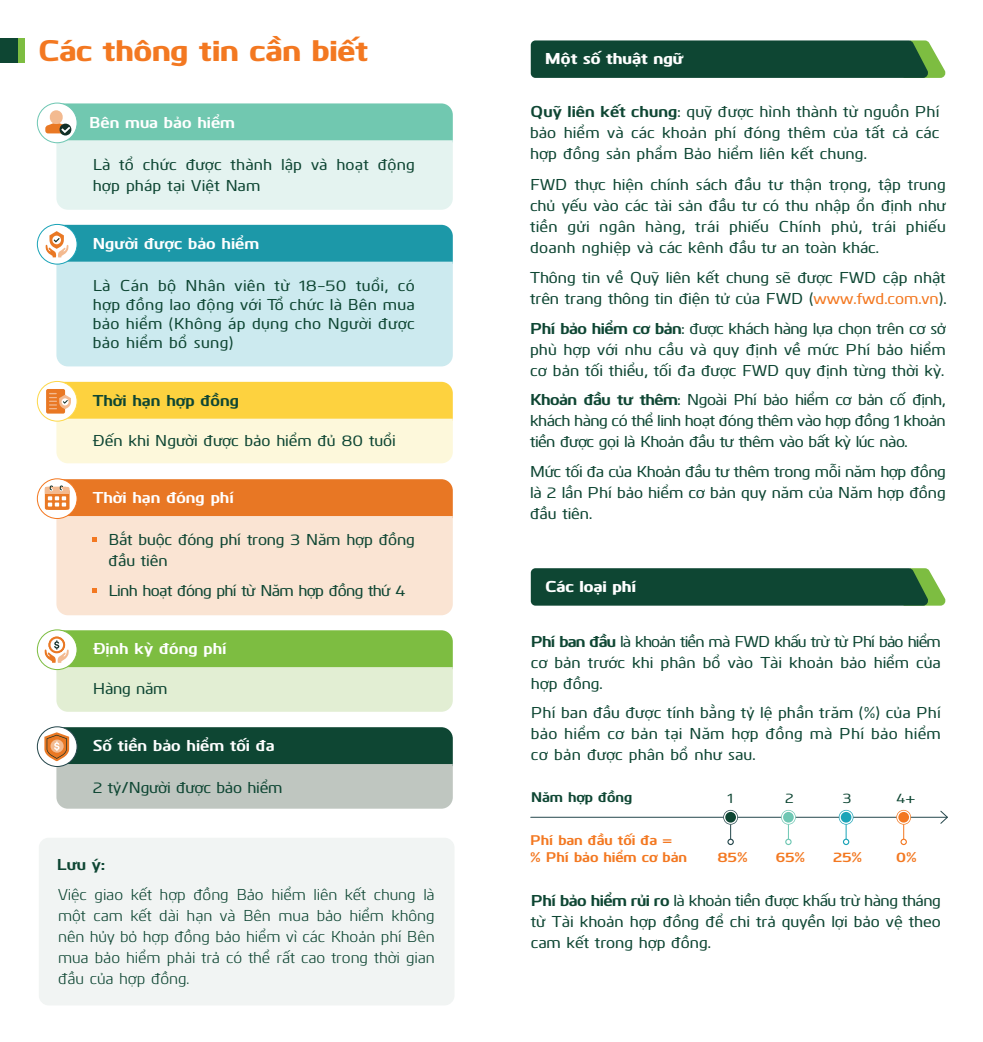
<style>
.page{position:relative;width:983px;height:1042px;background:#fff}
.page>*{position:absolute;margin:0;border:0;box-sizing:border-box;transform-origin:0 0}
.t1{font:800 29.75px "Kuro";color:#f37821}
.t2{font:500 15.75px/21px "Kuro";color:#0e4633;text-align:justify}
.t3{font:15.75px/21px "Kuro";color:#0e4633;text-align:justify}
.t4{font:700 15.75px "Kuro";letter-spacing:.005em;color:#fff}
.t5{font:500 15.75px "Kuro";letter-spacing:-.035em;color:#0e4633}
.t6{font:800 15.75px "Kuro";color:#fff}
.t7{font:700 15.75px "Kuro";letter-spacing:.005em;color:#0e4633}
.t8{font:700 14px/16.8px "Kuro";color:#f37821}
.t9{font:700 14px "Kuro";color:#0e4633}
.t10{font:500 14px "Kuro";color:#0e4633}
.s1{font-weight:700}
.s2{color:#f37821}
</style>
<div class="page">
<div style="left:39px;top:838px;width:415px;height:167px;background:#f1f4f3;border-radius:10px"></div>
<svg style="left:37px;top:103px;width:41px;height:40px"></svg>
<svg style="left:45px;top:103px;width:407px;height:107px;background:#bfe4da"></svg>
<div style="left:56px;top:264px;width:396px;height:102px;background:#cceaef"></div>
<svg style="left:37px;top:224px;width:41px;height:41px"></svg>
<svg style="left:45px;top:225px;width:407px;height:39px;background:#34a1ae"></svg>
<svg style="left:37px;top:381px;width:41px;height:41px"></svg>
<svg style="left:37px;top:478px;width:41px;height:41px"></svg>
<div style="left:0;top:39px;width:18px;height:24px;background:#0e4633"></div>
<div style="left:18px;top:39px;width:7px;height:24px;background:#7dbd41"></div>
<svg style="left:530px;top:40px;width:416px;height:38px;background:#1b513a"></svg>
<svg style="left:530px;top:568px;width:416px;height:38px;background:#1b513a"></svg>
<hr style="left:530px;top:817px;width:417px;height:1px;background:#25474c">
<svg style="left:939px;top:810px;width:9px;height:14px"></svg>
<svg style="left:896px;top:810px;width:14px;height:34px"></svg>
<svg style="left:780px;top:810px;width:15px;height:34px"></svg>
<svg style="left:723px;top:810px;width:14px;height:34px"></svg>
<svg style="left:838px;top:810px;width:15px;height:34px"></svg>
<svg style="left:37px;top:629px;width:41px;height:41px"></svg>
<svg style="left:37px;top:726px;width:41px;height:41px"></svg>
<div style="left:46px;top:389px;width:19px;height:24px;background:#e97824;border-radius:2px"></div>
<svg style="left:49px;top:382px;width:403px;height:81px;background:#fce697"></svg>
<svg style="left:45px;top:479px;width:407px;height:136px;background:#f5c8a6"></svg>
<svg style="left:44px;top:727px;width:408px;height:81px;background:#779184"></svg>
<svg style="left:44px;top:630px;width:408px;height:82px;background:#b9d997"></svg>
<h1 class="t1" style="left:38px;top:28px;width:331px">Các thông tin cần biết</h1>
<p class="t4" style="left:89px;top:110px;width:147px">Bên mua bảo hiểm</p>
<p class="t2" style="left:93px;top:153px;width:323px">Là tổ chức được thành lập và hoạt động hợp pháp tại Việt Nam</p>
<p class="t4" style="left:93px;top:232px;width:168px">Người được bảo hiểm</p>
<p class="t2" style="left:93px;top:275px;width:323px;line-height:18.9px">Là Cán bộ Nhân viên từ 18-50 tuổi, có hợp đồng lao động với Tổ chức là Bên mua bảo hiểm (Không áp dụng cho Người được bảo hiểm bổ sung)</p>
<p class="t7" style="left:93px;top:389px;width:148px">Thời hạn hợp đồng</p>
<p class="t2" style="left:93px;top:429px;width:304px">Đến khi Người được bảo hiểm đủ 80 tuổi</p>
<p class="t4" style="left:93px;top:486px;width:143px">Thời hạn đóng phí</p>
<p class="t2" style="left:109px;top:528px;width:307px">Bắt buộc đóng phí trong 3 Năm hợp đồng đầu tiên</p>
<p class="t5" style="left:109px;top:578px;width:298px">Linh hoạt đóng phí từ Năm hợp đồng thứ 4</p>
<p class="t4" style="left:93px;top:637px;width:136px">Định kỳ đóng phí</p>
<p class="t2" style="left:93px;top:677px;width:76px">Hàng năm</p>
<p class="t4" style="left:93px;top:734px;width:183px">Số tiền bảo hiểm tối đa</p>
<p class="t2" style="left:93px;top:776px;width:191px">2 tỷ/Người được bảo hiểm</p>
<p class="t7" style="left:57px;top:853px;width:49px">Lưu ý:</p>
<p class="t3" style="left:58px;top:883px;width:378px">Việc giao kết hợp đồng Bảo hiểm liên kết chung là một cam kết dài hạn và Bên mua bảo hiểm không nên hủy bỏ hợp đồng bảo hiểm vì các Khoản phí Bên mua bảo hiểm phải trả có thể rất cao trong thời gian đầu của hợp đồng.</p>
<p class="t6" style="left:545px;top:47px;width:140px">Một số thuật ngữ</p>
<p class="t2" style="left:530px;top:100px;width:411px"><span class="s1">Quỹ liên kết chung</span>: quỹ được hình thành từ nguồn Phí bảo hiểm và các khoản phí đóng thêm của tất cả các hợp đồng sản phẩm Bảo hiểm liên kết chung.</p>
<p class="t2" style="left:530px;top:173px;width:417px">FWD thực hiện chính sách đầu tư thận trọng, tập trung chủ yếu vào các tài sản đầu tư có thu nhập ổn định như tiền gửi ngân hàng, trái phiếu Chính phủ, trái phiếu doanh nghiệp và các kênh đầu tư an toàn khác.</p>
<p class="t2" style="left:530px;top:266px;width:418px">Thông tin về Quỹ liên kết chung sẽ được FWD cập nhật trên trang thông tin điện tử của FWD (<span class="s2">www.fwd.com.vn</span>).</p>
<p class="t2" style="left:530px;top:316px;width:417px"><span class="s1">Phí bảo hiểm cơ bản</span>: được khách hàng lựa chọn trên cơ sở phù hợp với nhu cầu và quy định về mức Phí bảo hiểm cơ bản tối thiểu, tối đa được FWD quy định từng thời kỳ.</p>
<p class="t2" style="left:530px;top:388px;width:417px"><span class="s1">Khoản đầu tư thêm</span>: Ngoài Phí bảo hiểm cơ bản cố định, khách hàng có thể linh hoạt đóng thêm vào hợp đồng 1 khoản tiền được gọi là Khoản đầu tư thêm vào bất kỳ lúc nào.</p>
<p class="t2" style="left:530px;top:460px;width:417px">Mức tối đa của Khoản đầu tư thêm trong mỗi năm hợp đồng là 2 lần Phí bảo hiểm cơ bản quy năm của Năm hợp đồng đầu tiên.</p>
<p class="t6" style="left:545px;top:574px;width:93px">Các loại phí</p>
<p class="t2" style="left:530px;top:629px;width:411px"><span class="s1">Phí ban đầu</span> là khoản tiền mà FWD khấu trừ từ Phí bảo hiểm cơ bản trước khi phân bổ vào Tài khoản bảo hiểm của hợp đồng.</p>
<p class="t2" style="left:530px;top:701px;width:411px">Phí ban đầu được tính bằng tỷ lệ phần trăm (%) của Phí bảo hiểm cơ bản tại Năm hợp đồng mà Phí bảo hiểm cơ bản được phân bổ như sau.</p>
<p class="t9" style="left:531px;top:787px;width:103px">Năm hợp đồng</p>
<p class="t8" style="left:530px;top:831px;width:158px">Phí ban đầu tối đa =<br>% Phí bảo hiểm cơ bản</p>
<p class="t10" style="left:727px;top:788px;width:7px">1</p>
<p class="t10" style="left:785px;top:788px;width:10px">2</p>
<p class="t10" style="left:842px;top:788px;width:10px">3</p>
<p class="t10" style="left:896px;top:788px;width:21px">4+</p>
<p class="t8" style="left:775px;top:847px;width:31px">65%</p>
<p class="t8" style="left:896px;top:847px;width:22px">0%</p>
<p class="t8" style="left:717px;top:847px;width:32px">85%</p>
<p class="t8" style="left:832px;top:847px;width:31px">25%</p>
<p class="t2" style="left:530px;top:888px;width:411px"><span class="s1">Phí bảo hiểm rủi ro</span> là khoản tiền được khấu trừ hàng tháng từ Tài khoản hợp đồng để chi trả quyền lợi bảo vệ theo cam kết trong hợp đồng.</p>
</div>
